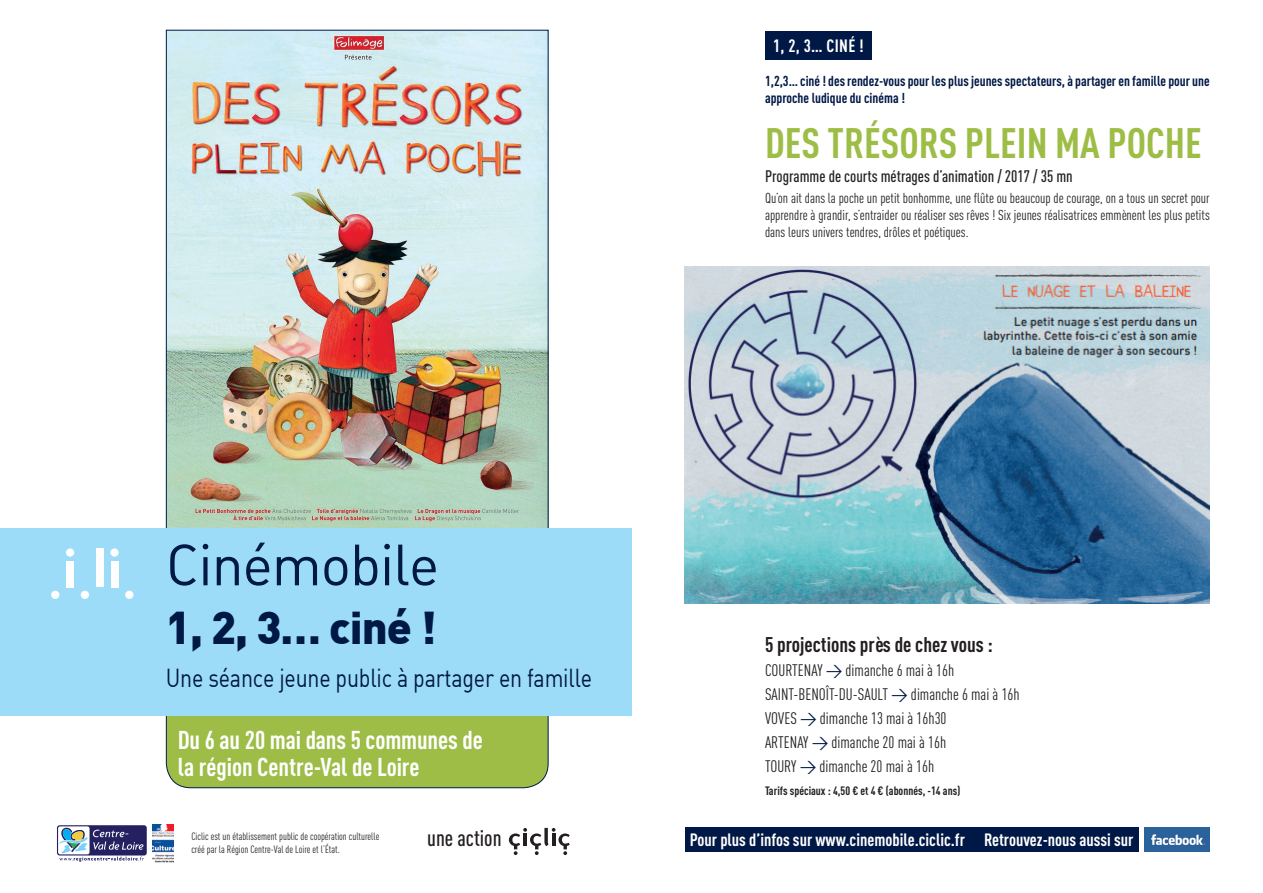
<style>
.page{position:relative;width:1263px;height:893px;background:#fff}
.page>*{position:absolute;margin:0;border:0;box-sizing:border-box;transform-origin:0 0}
.t1{font:57.15px "DIN Alternate";letter-spacing:-.02em;color:#001845}
.t2{font:900 45px "DIN";color:#001845}
.t3{font:700 42px "DIN Cond";color:#9dbd47}
.t4{font:700 25.5px/27px "DIN Cond";letter-spacing:-.005em;color:#fff}
.t5{font:25.5px "DIN";letter-spacing:-.01em;color:#001845;scale:.84 1}
.t6{font:500 22.5px "DIN Cond";color:#231f20}
.t7{font:700 21px "DIN Cond";color:#231f20}
.t8{font:700 17.7px "DIN Cond";color:#fff}
.t9{font:16.5px/24px "DIN Cond";color:#231f20}
.t10{font:500 16.5px "DIN Cond";color:#231f20}
.t11{font:14.25px/17.1px "DIN Cond";color:#231f20;text-align:justify}
.t12{font:700 14.25px/17.1px "DIN Cond";color:#001845}
.t13{font:700 12px "DIN Cond";color:#231f20}
.t14{font:10.5px/12.6px "DIN Cond";color:#231f20}
.s1{font-family:"DIN";color:#001845}
</style>
<div class="page">
<img style="left:166px;top:29px;width:383px;height:759px">
<div style="left:0;top:528px;width:631px;height:187px;background:#9cdcf8"></div>
<div style="left:66px;top:561px;width:8px;height:26px;background:#fff"></div>
<div style="left:66px;top:548px;width:8px;height:9px;background:#fff;border-radius:50%"></div>
<div style="left:110px;top:548px;width:9px;height:9px;background:#fff;border-radius:50%"></div>
<div style="left:96px;top:548px;width:7px;height:39px;background:#fff"></div>
<div style="left:111px;top:561px;width:7px;height:26px;background:#fff"></div>
<div style="left:51px;top:591px;width:8px;height:8px;background:#fff;border-radius:50%"></div>
<div style="left:81px;top:591px;width:8px;height:8px;background:#fff;border-radius:50%"></div>
<div style="left:125px;top:591px;width:8px;height:8px;background:#fff;border-radius:50%"></div>
<svg style="left:509px;top:828px;width:61px;height:27px"></svg>
<div style="left:57px;top:825px;width:90px;height:30px;background:#252161;border-radius:3px"></div>
<div style="left:58px;top:826px;width:32px;height:28px;background:#fff;border-radius:2px"></div>
<svg style="left:59px;top:828px;width:85px;height:34px"></svg>
<svg style="left:152px;top:825px;width:1px;height:35px"></svg>
<img style="left:153px;top:825px;width:21px;height:37px">
<div style="left:765px;top:31px;width:107px;height:29px;background:#001845"></div>
<div style="left:685px;top:827px;width:453px;height:25px;background:#001845"></div>
<img style="left:1145px;top:827px;width:65px;height:25px">
<img style="left:685px;top:266px;width:525px;height:337px">
<p class="t8" style="left:773px;top:35px;width:92px">1, 2, 3… CINÉ !</p>
<p class="t12" style="left:765px;top:72px;width:446px">1,2,3… ciné ! des rendez-vous pour les plus jeunes spectateurs, à partager en famille pour une approche ludique du cinéma !</p>
<h3 class="t3" style="left:765px;top:117px;width:438px">DES TRÉSORS PLEIN MA POCHE</h3>
<p class="t10" style="left:765px;top:166px;width:309px">Programme de courts métrages d’animation / 2017 / 35 mn</p>
<p class="t11" style="left:765px;top:189px;width:446px">Qu’on ait dans la poche un petit bonhomme, une flûte ou beaucoup de courage, on a tous un secret pour apprendre à grandir, s’entraider ou réaliser ses rêves ! Six jeunes réalisatrices emmènent les plus petits dans leurs univers tendres, drôles et poétiques.</p>
<h1 class="t1" style="left:166px;top:529px;width:275px">Cinémobile</h1>
<h2 class="t2" style="left:166px;top:597px;width:272px">1, 2, 3… ciné !</h2>
<h3 class="t5" style="left:166px;top:661px;width:509px">Une séance jeune public à partager en famille</h3>
<h3 class="t4" style="left:178px;top:726px;width:307px">Du 6 au 20 mai dans 5 communes de la région Centre-Val de Loire</h3>
<p class="t14" style="left:191px;top:830px;width:190px">Ciclic est un établissement public de coopération culturelle créé par la Région Centre-Val de Loire et l’État.</p>
<h3 class="t6" style="left:427px;top:824px;width:76px">une action</h3>
<h3 class="t7" style="left:765px;top:631px;width:229px">5 projections près de chez vous :</h3>
<p class="t9" style="left:765px;top:658px;width:256px">COURTENAY <span class="s1">&gt;</span> dimanche 6 mai à 16h<br>SAINT-BENOÎT-DU-SAULT <span class="s1">&gt;</span> dimanche 6 mai à 16h<br>VOVES <span class="s1">&gt;</span> dimanche 13 mai à 16h30<br>ARTENAY <span class="s1">&gt;</span> dimanche 20 mai à 16h<br>TOURY <span class="s1">&gt;</span> dimanche 20 mai à 16h</p>
<p class="t13" style="left:765px;top:783px;width:197px">Tarifs spéciaux : 4,50 € et 4 € (abonnés, -14 ans)</p>
<p class="t8" style="left:690px;top:828px;width:445px">Pour plus d’infos sur www.cinemobile.ciclic.fr Retrouvez-nous aussi sur</p>
</div>
